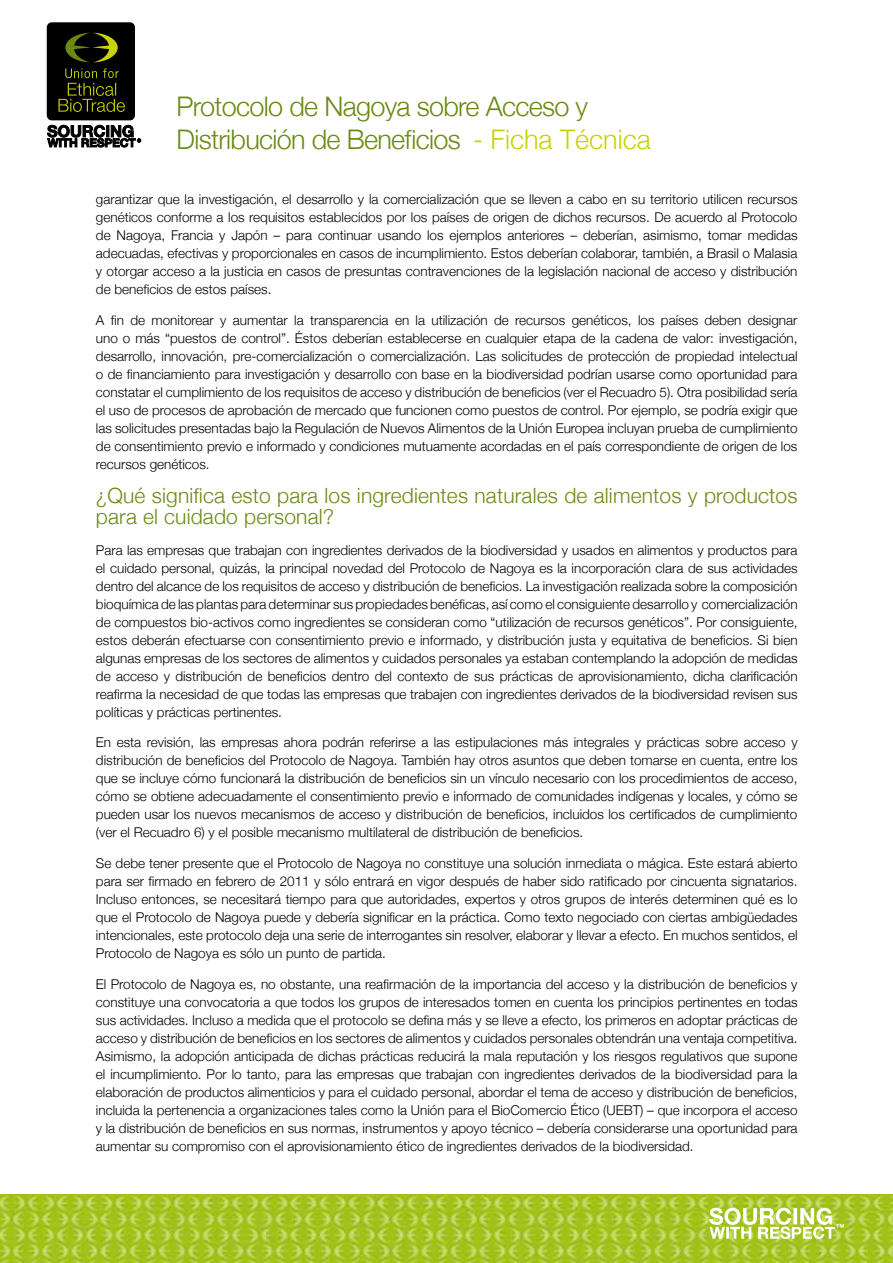
<style>
.page{position:relative;width:893px;height:1263px;background:#fff}
.page>*{position:absolute;margin:0;border:0;box-sizing:border-box;transform-origin:0 0}
.t1{font:300 27px/33px "Helvetica Neue";letter-spacing:-.025em;color:#6b8a15}
.t2{font:300 21px/21px "Helvetica Neue";letter-spacing:.01em;color:#6b8a15}
.t3{font:300 13.5px/18px "Helvetica Neue";color:#000;text-align:justify}
.s1{color:#c8d300}
</style>
<div class="page">
<img style="left:0;top:1195px;width:893px;height:68px">
<svg style="left:709px;top:1208px;width:135px;height:31px"></svg>
<svg style="left:47px;top:125px;width:94px;height:22px"></svg>
<div style="left:47px;top:22px;width:88px;height:98px;background:#000;border-radius:5px"></div>
<svg style="left:65px;top:33px;width:53px;height:29px"></svg>
<svg style="left:58px;top:68px;width:67px;height:44px"></svg>
<h1 class="t1" style="left:177px;top:90px;width:476px">Protocolo de Nagoya sobre Acceso y<br>Distribución de Beneficios <span class="s1">- Ficha Técnica</span></h1>
<p class="t3" style="left:96px;top:190px;width:703px">garantizar que la investigación, el desarrollo y la comercialización que se lleven a cabo en su territorio utilicen recursos genéticos conforme a los requisitos establecidos por los países de origen de dichos recursos. De acuerdo al Protocolo de Nagoya, Francia y Japón – para continuar usando los ejemplos anteriores – deberían, asimismo, tomar medidas adecuadas, efectivas y proporcionales en casos de incumplimiento. Estos deberían colaborar, también, a Brasil o Malasia y otorgar acceso a la justicia en casos de presuntas contravenciones de la legislación nacional de acceso y distribución de beneficios de estos países.</p>
<p class="t3" style="left:96px;top:311px;width:703px">A fin de monitorear y aumentar la transparencia en la utilización de recursos genéticos, los países deben designar uno o más “puestos de control”. Éstos deberían establecerse en cualquier etapa de la cadena de valor: investigación, desarrollo, innovación, pre-comercialización o comercialización. Las solicitudes de protección de propiedad intelectual o de financiamiento para investigación y desarrollo con base en la biodiversidad podrían usarse como oportunidad para constatar el cumplimiento de los requisitos de acceso y distribución de beneficios (ver el Recuadro 5). Otra posibilidad sería el uso de procesos de aprobación de mercado que funcionen como puestos de control. Por ejemplo, se podría exigir que las solicitudes presentadas bajo la Regulación de Nuevos Alimentos de la Unión Europea incluyan prueba de cumplimiento de consentimiento previo e informado y condiciones mutuamente acordadas en el país correspondiente de origen de los recursos genéticos.</p>
<h2 class="t2" style="left:96px;top:484px;width:703px">¿Qué significa esto para los ingredientes naturales de alimentos y productos para el cuidado personal?</h2>
<p class="t3" style="left:96px;top:541px;width:703px">Para las empresas que trabajan con ingredientes derivados de la biodiversidad y usados en alimentos y productos para el cuidado personal, quizás, la principal novedad del Protocolo de Nagoya es la incorporación clara de sus actividades dentro del alcance de los requisitos de acceso y distribución de beneficios. La investigación realizada sobre la composición bioquímica de las plantas para determinar sus propiedades benéficas, así como el consiguiente desarrollo y comercialización de compuestos bio-activos como ingredientes se consideran como “utilización de recursos genéticos”. Por consiguiente, estos deberán efectuarse con consentimiento previo e informado, y distribución justa y equitativa de beneficios. Si bien algunas empresas de los sectores de alimentos y cuidados personales ya estaban contemplando la adopción de medidas de acceso y distribución de beneficios dentro del contexto de sus prácticas de aprovisionamiento, dicha clarificación reafirma la necesidad de que todas las empresas que trabajen con ingredientes derivados de la biodiversidad revisen sus políticas y prácticas pertinentes.</p>
<p class="t3" style="left:96px;top:733px;width:703px">En esta revisión, las empresas ahora podrán referirse a las estipulaciones más integrales y prácticas sobre acceso y distribución de beneficios del Protocolo de Nagoya. También hay otros asuntos que deben tomarse en cuenta, entre los que se incluye cómo funcionará la distribución de beneficios sin un vínculo necesario con los procedimientos de acceso, cómo se obtiene adecuadamente el consentimiento previo e informado de comunidades indígenas y locales, y cómo se pueden usar los nuevos mecanismos de acceso y distribución de beneficios, incluidos los certificados de cumplimiento (ver el Recuadro 6) y el posible mecanismo multilateral de distribución de beneficios.</p>
<p class="t3" style="left:96px;top:854px;width:703px">Se debe tener presente que el Protocolo de Nagoya no constituye una solución inmediata o mágica. Este estará abierto para ser firmado en febrero de 2011 y sólo entrará en vigor después de haber sido ratificado por cincuenta signatarios.<br>Incluso entonces, se necesitará tiempo para que autoridades, expertos y otros grupos de interés determinen qué es lo que el Protocolo de Nagoya puede y debería significar en la práctica. Como texto negociado con ciertas ambigüedades intencionales, este protocolo deja una serie de interrogantes sin resolver, elaborar y llevar a efecto. En muchos sentidos, el Protocolo de Nagoya es sólo un punto de partida.</p>
<p class="t3" style="left:96px;top:975px;width:703px">El Protocolo de Nagoya es, no obstante, una reafirmación de la importancia del acceso y la distribución de beneficios y constituye una convocatoria a que todos los grupos de interesados tomen en cuenta los principios pertinentes en todas sus actividades. Incluso a medida que el protocolo se defina más y se lleve a efecto, los primeros en adoptar prácticas de acceso y distribución de beneficios en los sectores de alimentos y cuidados personales obtendrán una ventaja competitiva.<br>Asimismo, la adopción anticipada de dichas prácticas reducirá la mala reputación y los riesgos regulativos que supone el incumplimiento. Por lo tanto, para las empresas que trabajan con ingredientes derivados de la biodiversidad para la elaboración de productos alimenticios y para el cuidado personal, abordar el tema de acceso y distribución de beneficios, incluida la pertenencia a organizaciones tales como la Unión para el BioComercio Ético (UEBT) – que incorpora el acceso y la distribución de beneficios en sus normas, instrumentos y apoyo técnico – debería considerarse una oportunidad para aumentar su compromiso con el aprovisionamiento ético de ingredientes derivados de la biodiversidad.</p>
</div>
